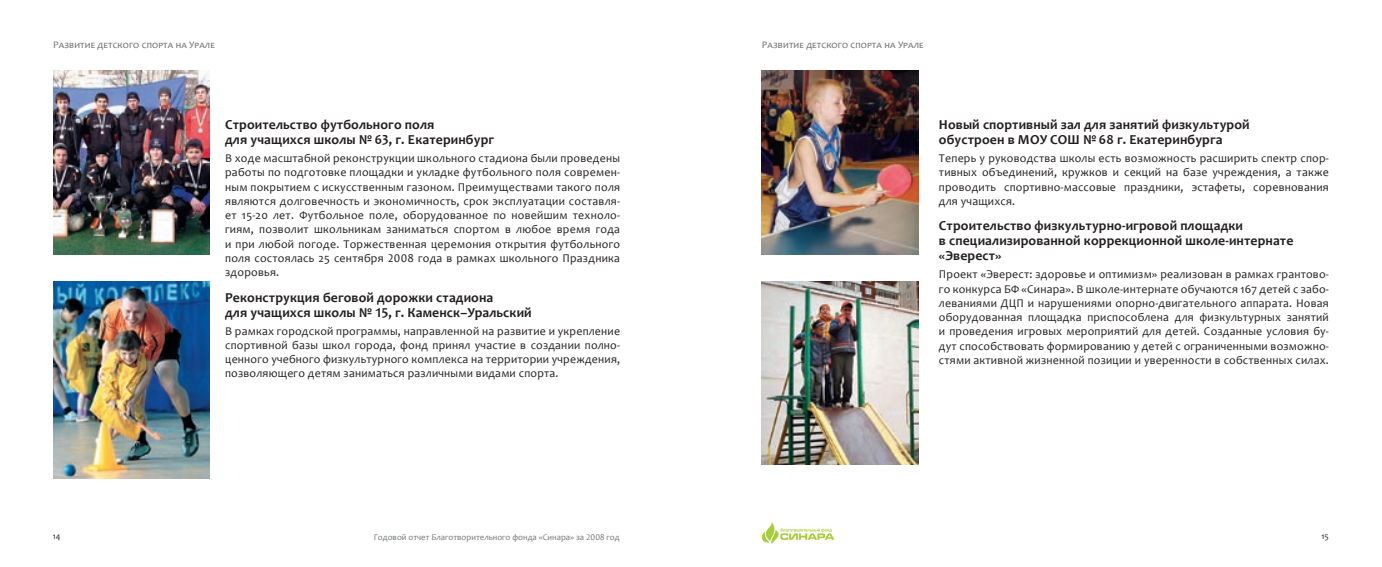
<style>
.page{position:relative;width:1382px;height:567px;background:#fff}
.page>*{position:absolute;margin:0;border:0;box-sizing:border-box;transform-origin:0 0}
.podzag{font:700 13.75px/15px "Candara";letter-spacing:.01em;color:#231f20}
.text_2{font:11.88px/14.2px "Candara";letter-spacing:.015em;color:#231f20;text-align:justify}
.rubrika_left{font:10px "Candara";letter-spacing:.02em;color:#6c6d70}
.t1{font:8.75px "Candara";color:#76787b}
.t2{font:8.75px "Candara";color:#231f20}
</style>
<div class="page">
<img style="left:53px;top:71px;width:157px;height:183px">
<img style="left:53px;top:281px;width:157px;height:197px">
<img style="left:762px;top:281px;width:156px;height:183px">
<img style="left:762px;top:71px;width:156px;height:183px">
<svg style="left:761px;top:522px;width:73px;height:22px"></svg>
<p class="rubrika_left" style="left:53px;top:39px;width:163px">Развитие детского спорта на Урале</p>
<p class="rubrika_left" style="left:762px;top:39px;width:163px">Развитие детского спорта на Урале</p>
<p class="podzag" style="left:225px;top:117px;width:270px">Строительство футбольного поля<br>для учащихся школы №63, г. Екатеринбург</p>
<p class="text_2" style="left:225px;top:151px;width:396px">В ходе масштабной реконструкции школьного стадиона были проведены работы по подготовке площадки и укладке футбольного поля современ&shy;ным покрытием с искусственным газоном. Преимуществами такого поля являются долговечность и экономичность, срок эксплуатации составля&shy;ет 15‑20 лет. Футбольное поле, оборудованное по новейшим техноло&shy;гиям, позволит школьникам заниматься спортом в любое время года и при любой погоде. Торжественная церемония открытия футбольного поля состоялась 25 сентября 2008 года в рамках школьного Праздника здоровья.</p>
<p class="podzag" style="left:225px;top:290px;width:308px">Реконструкция беговой дорожки стадиона<br>для учащихся школы №15, г. Каменск–Уральский</p>
<p class="text_2" style="left:225px;top:324px;width:396px">В рамках городской программы, направленной на развитие и укрепление спортивной базы школ города, фонд принял участие в создании полно&shy;ценного учебного физкультурного комплекса на территории учреждения, позволяющего детям заниматься различными видами спорта.</p>
<p class="podzag" style="left:939px;top:117px;width:312px">Новый спортивный зал для занятий физкультурой обустроен в МОУ СОШ №68 г. Екатеринбурга</p>
<p class="text_2" style="left:939px;top:151px;width:391px">Теперь у руководства школы есть возможность расширить спектр спор&shy;тивных объединений, кружков и секций на базе учреждения, а также проводить спортивно-массовые праздники, эстафеты, соревнования для учащихся.</p>
<p class="podzag" style="left:939px;top:218px;width:356px">Строительство физкультурно-игровой площадки<br>в специализированной коррекционной школе-интернате «Эверест»</p>
<p class="text_2" style="left:939px;top:267px;width:391px">Проект «Эверест: здоровье и оптимизм» реализован в рамках грантово&shy;го конкурса БФ «Синара». В школе-интернате обучаются 167 детей с забо&shy;леваниями ДЦП и нарушениями опорно-двигательного аппарата. Новая оборудованная площадка приспособлена для физкультурных занятий и проведения игровых мероприятий для детей. Созданные условия бу&shy;дут способствовать формированию у детей с ограниченными возможно&shy;стями активной жизненной позиции и уверенности в собственных силах.</p>
<p class="t2" style="left:53px;top:531px;width:9px">14</p>
<p class="t1" style="left:374px;top:532px;width:247px">Годовой отчет Благотворительного фонда «Синара» за 2008 год</p>
<p class="t2" style="left:1321px;top:531px;width:9px">15</p>
</div>
